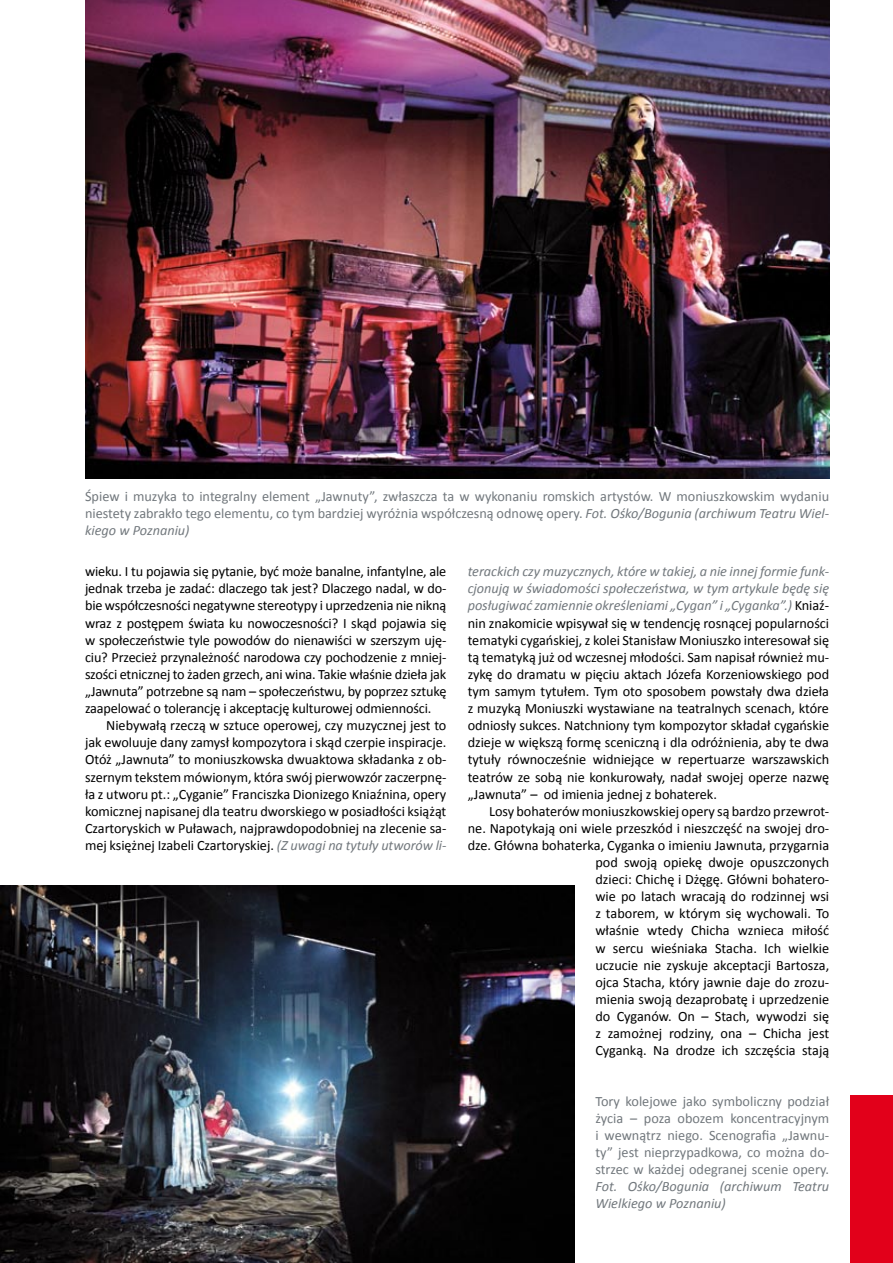
<style>
.page{position:relative;width:893px;height:1263px;background:#fff}
.page>*{position:absolute;margin:0;border:0;box-sizing:border-box;transform-origin:0 0}
.t1{font:14.25px/17.1px "Calibri";color:#000;text-align:justify}
.t2{font:14.25px/17.1px "Calibri";color:#72787d;text-align:justify}
.t3{font:italic 14.25px/17.1px "Calibri";color:#72787d}
.s1{font-style:italic}
.s2{font-style:italic;color:#72787d}
</style>
<div class="page">
<img style="left:0;top:885px;width:574px;height:378px">
<img style="left:85px;top:0;width:744px;height:479px">
<div style="left:850px;top:1095px;width:43px;height:168px;background:#e2001a"></div>
<p class="t2" style="left:85px;top:487px;width:746px">Śpiew i muzyka to integralny element „Jawnuty”, zwłaszcza ta w wykonaniu romskich artystów. W moniuszkowskim wydaniu niestety zabrakło tego elementu, co tym bardziej wyróżnia współczesną odnowę opery. <span class="s1">Fot. Ośko/Bogunia (archiwum Teatru Wiel&shy;kiego w Poznaniu)</span></p>
<p class="t1" style="left:85px;top:562px;width:363px">wieku. I tu pojawia się pytanie, być może banalne, infantylne, ale jednak trzeba je zadać: dlaczego tak jest? Dlaczego nadal, w do&shy;bie współczesności negatywne stereotypy i uprzedzenia nie nikną wraz z postępem świata ku nowoczesności? I skąd pojawia się w społeczeństwie tyle powodów do nienawiści w szerszym uję&shy;ciu? Przecież przynależność narodowa czy pochodzenie z mniej&shy;szości etnicznej to żaden grzech, ani wina. Takie właśnie dzieła jak „Jawnuta” potrzebne są nam – społeczeństwu, by poprzez sztukę zaapelować o tolerancję i akceptację kulturowej odmienności.</p>
<p class="t1" style="left:85px;top:716px;width:363px;text-indent:21px">Niebywałą rzeczą w sztuce operowej, czy muzycznej jest to jak ewoluuje dany zamysł kompozytora i skąd czerpie inspiracje.<br>Otóż „Jawnuta” to moniuszkowska dwuaktowa składanka z ob&shy;szernym tekstem mówionym, która swój pierwowzór zaczerpnę&shy;ła z utworu pt.: „Cyganie” Franciszka Dionizego Kniaźnina, opery komicznej napisanej dla teatru dworskiego w posiadłości książąt Czartoryskich w Puławach, najprawdopodobniej na zlecenie sa&shy;mej księżnej Izabeli Czartoryskiej. <span class="s2">(Z uwagi na tytuły utworów li-</span></p>
<p class="t1" style="left:468px;top:562px;width:363px"><span class="s2">terackich czy muzycznych, które w takiej, a nie innej formie funk&shy;cjonują w świadomości społeczeństwa, w tym artykule będę się posługiwać zamiennie określeniami „Cygan” i „Cyganka”.)</span> Kniaź&shy;nin znakomicie wpisywał się w tendencję rosnącej popularności tematyki cygańskiej, z kolei Stanisław Moniuszko interesował się tą tematyką już od wczesnej młodości. Sam napisał również mu&shy;zykę do dramatu w pięciu aktach Józefa Korzeniowskiego pod tym samym tytułem. Tym oto sposobem powstały dwa dzieła z muzyką Moniuszki wystawiane na teatralnych scenach, które odniosły sukces. Natchniony tym kompozytor składał cygańskie dzieje w większą formę sceniczną i dla odróżnienia, aby te dwa tytuły równocześnie widniejące w repertuarze warszawskich teatrów ze sobą nie konkurowały, nadał swojej operze nazwę „Jawnuta” – od imienia jednej z bohaterek.</p>
<p class="t1" style="left:468px;top:802px;width:363px;text-align:right">Losy bohaterów moniuszkowskiej opery są bardzo przewrot&shy;ne. Napotykają oni wiele przeszkód i nieszczęść na swojej dro&shy;dze. Główna bohaterka, Cyganka o imieniu Jawnuta, przygarnia pod swoją opiekę dwoje opuszczonych<br>dzieci: Chichę i Dżęgę. Główni bohatero-<br>wie po latach wracają do rodzinnej wsi<br>z taborem, w którym się wychowali. To<br>właśnie wtedy Chicha wznieca miłość<br>w sercu wieśniaka Stacha. Ich wielkie<br>uczucie nie zyskuje akceptacji Bartosza,<br>ojca Stacha, który jawnie daje do zrozu-<br>mienia swoją dezaprobatę i uprzedzenie<br>do Cyganów. On – Stach, wywodzi się<br>z zamożnej rodziny, ona – Chicha jest<br>Cyganką. Na drodze ich szczęścia stają</p>
<p class="t2" style="left:595px;top:1092px;width:235px">Tory kolejowe jako symboliczny podział życia – poza obozem koncentracyjnym i wewnątrz niego. Scenografia „Jawnu&shy;ty” jest nieprzypadkowa, co można do&shy;strzec w każdej odegranej scenie opery.</p>
<p class="t3" style="left:595px;top:1177px;width:235px">Fot. Ośko/Bogunia (archiwum Teatru<br>Wielkiego w Poznaniu)</p>
</div>
